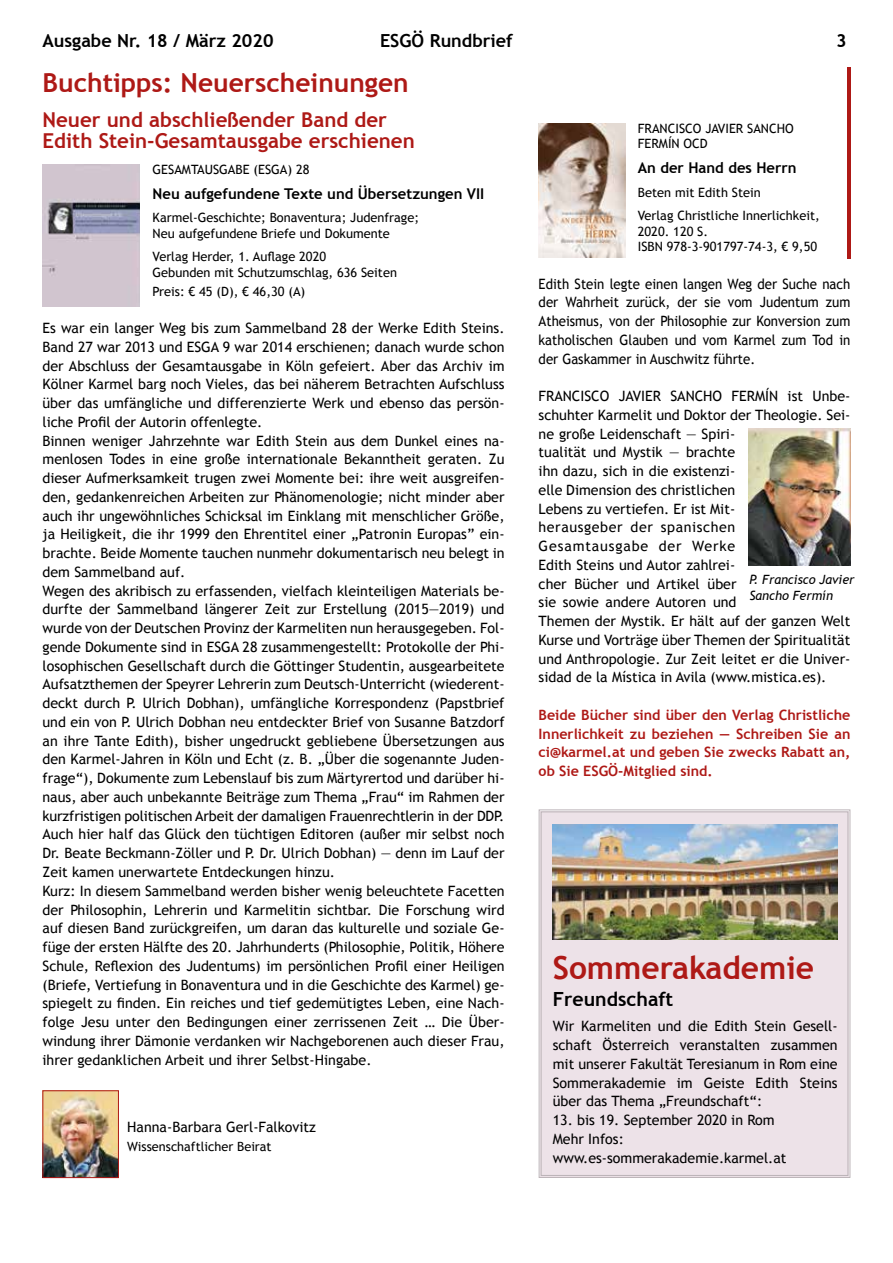
<style>
.page{position:relative;width:893px;height:1263px;background:#fff}
.page>*{position:absolute;margin:0;border:0;box-sizing:border-box;transform-origin:0 0}
.t1{font:700 31.65px "Trebuchet MS";color:#ae1916}
.t2{font:700 26.25px "Trebuchet MS";color:#ae1916}
.t3{font:700 20.55px/21px "Trebuchet MS";color:#ae1916}
.t4{font:700 19.5px "Trebuchet MS";color:#000}
.t5{font:700 18px "Trebuchet MS";color:#000}
.t6{font:700 14.85px "Trebuchet MS";color:#000}
.t7{font:14.25px/18.8px "Trebuchet MS";color:#000}
.t8{font:14.25px/18.8px "Trebuchet MS";color:#000;text-align:justify;scale:.93 1}
.t9{font:700 14.25px/18.8px "Trebuchet MS";color:#ae1916;text-align:justify}
.t10{font:12.9px/15.6px "Trebuchet MS";color:#000}
.t11{font:italic 12.75px/15.8px "Trebuchet MS";color:#000}
.t12{font:12.75px "Trebuchet MS";color:#000}
</style>
<div class="page">
<img style="left:43px;top:164px;width:97px;height:143px">
<img style="left:45px;top:1092px;width:72px;height:84px">
<div style="left:43px;top:1090px;width:76px;height:88px;border:1px solid #ae1916"></div>
<img style="left:538px;top:123px;width:87px;height:134px">
<img style="left:748px;top:428px;width:102px;height:138px">
<hr style="left:847px;top:67px;width:3px;height:191px;background:#ae1916">
<div style="left:538px;top:809px;width:313px;height:369px;background:#ede2e8"></div>
<div style="left:541px;top:811px;width:307px;height:365px;border:1px solid #bbb3b7"></div>
<img style="left:553px;top:825px;width:285px;height:115px">
<p class="t5" style="left:43px;top:30px;width:233px">Ausgabe Nr. 18 / März 2020</p>
<p class="t5" style="left:380px;top:30px;width:134px">ESGÖ Rundbrief</p>
<p class="t5" style="left:836px;top:30px;width:12px">3</p>
<h2 class="t2" style="left:43px;top:66px;width:368px">Buchtipps: Neuerscheinungen</h2>
<h3 class="t3" style="left:43px;top:109px;width:374px">Neuer und abschließender Band der<br>Edith Stein-Gesamtausgabe erschienen</h3>
<p class="t10" style="left:153px;top:162px;width:158px">GESAMTAUSGABE (ESGA) 28</p>
<p class="t6" style="left:153px;top:185px;width:333px">Neu aufgefundene Texte und Übersetzungen VII</p>
<p class="t10" style="left:153px;top:210px;width:268px">Karmel-Geschichte; Bonaventura; Judenfrage;<br>Neu aufgefundene Briefe und Dokumente</p>
<p class="t10" style="left:153px;top:249px;width:246px">Verlag Herder, 1. Auflage 2020<br>Gebunden mit Schutzumschlag, 636 Seiten</p>
<p class="t10" style="left:153px;top:283px;width:154px">Preis: € 45 (D), € 46,30 (A)</p>
<p class="t7" style="left:43px;top:319px;width:464px">Es war ein langer Weg bis zum Sammelband 28 der Werke Edith Steins.<br>Band 27 war 2013 und ESGA 9 war 2014 erschienen; danach wurde schon der Abschluss der Gesamtausgabe in Köln gefeiert. Aber das Archiv im Kölner Karmel barg noch Vieles, das bei näherem Betrachten Aufschluss über das umfängliche und differenzierte Werk und ebenso das persön&shy;liche Profil der Autorin offenlegte.<br>Binnen weniger Jahrzehnte war Edith Stein aus dem Dunkel eines na&shy;menlosen Todes in eine große internationale Bekanntheit geraten. Zu dieser Aufmerksamkeit trugen zwei Momente bei: ihre weit ausgreifen&shy;den, gedankenreichen Arbeiten zur Phänomenologie; nicht minder aber auch ihr ungewöhnliches Schicksal im Einklang mit menschlicher Größe, ja Heiligkeit, die ihr 1999 den Ehrentitel einer „Patronin Europas” ein&shy;brachte. Beide Momente tauchen nunmehr dokumentarisch neu belegt in dem Sammelband auf.<br>Wegen des akribisch zu erfassenden, vielfach kleinteiligen Materials be&shy;durfte der Sammelband längerer Zeit zur Erstellung (2015—2019) und wurde von der Deutschen Provinz der Karmeliten nun herausgegeben. Fol&shy;gende Dokumente sind in ESGA 28 zusammengestellt: Protokolle der Phi&shy;losophischen Gesellschaft durch die Göttinger Studentin, ausgearbeitete Aufsatzthemen der Speyrer Lehrerin zum Deutsch-Unterricht (wiederent&shy;deckt durch P. Ulrich Dobhan), umfängliche Korrespondenz (Papstbrief und ein von P. Ulrich Dobhan neu entdeckter Brief von Susanne Batzdorf an ihre Tante Edith), bisher ungedruckt gebliebene Übersetzungen aus den Karmel-Jahren in Köln und Echt (z. B. „Über die sogenannte Juden&shy;frage“), Dokumente zum Lebenslauf bis zum Märtyrertod und darüber hi&shy;naus, aber auch unbekannte Beiträge zum Thema „Frau“ im Rahmen der kurzfristigen politischen Arbeit der damaligen Frauenrechtlerin in der DDP.<br>Auch hier half das Glück den tüchtigen Editoren (außer mir selbst noch Dr. Beate Beckmann-Zöller und P. Dr. Ulrich Dobhan) — denn im Lauf der Zeit kamen unerwartete Entdeckungen hinzu.<br>Kurz: In diesem Sammelband werden bisher wenig beleuchtete Facetten der Philosophin, Lehrerin und Karmelitin sichtbar. Die Forschung wird auf diesen Band zurückgreifen, um daran das kulturelle und soziale Ge&shy;füge der ersten Hälfte des 20. Jahrhunderts (Philosophie, Politik, Höhere Schule, Reflexion des Judentums) im persönlichen Profil einer Heiligen (Briefe, Vertiefung in Bonaventura und in die Geschichte des Karmel) ge&shy;spiegelt zu finden. Ein reiches und tief gedemütigtes Leben, eine Nach&shy;folge Jesu unter den Bedingungen einer zerrissenen Zeit … Die Über&shy;windung ihrer Dämonie verdanken wir Nachgeborenen auch dieser Frau, ihrer gedanklichen Arbeit und ihrer Selbst-Hingabe.</p>
<p class="t7" style="left:127px;top:1118px;width:190px">Hanna-Barbara Gerl-Falkovitz</p>
<p class="t12" style="left:127px;top:1139px;width:146px">Wissenschaftlicher Beirat</p>
<p class="t10" style="left:638px;top:120px;width:157px">FRANCISCO JAVIER SANCHO<br>FERMÍN OCD</p>
<p class="t6" style="left:638px;top:159px;width:160px">An der Hand des Herrn</p>
<p class="t10" style="left:638px;top:181px;width:183px;line-height:23.2px">Beten mit Edith Stein<br>Verlag Christliche Innerlichkeit,</p>
<p class="t10" style="left:638px;top:223px;width:181px">2020. 120 S.<br>ISBN 978-3-901797-74-3, € 9,50</p>
<p class="t8" style="left:539px;top:274px;width:337px">Edith Stein legte einen langen Weg der Suche nach der Wahrheit zurück, der sie vom Judentum zum Atheismus, von der Philosophie zur Konversion zum katholischen Glauben und vom Karmel zum Tod in der Gaskammer in Auschwitz führte.</p>
<p class="t7" style="left:539px;top:387px;width:313px">FRANCISCO JAVIER SANCHO FERMÍN ist Unbe&shy;schuhter Karmelit und Doktor der Theologie. Sei&shy;ne große Leidenschaft — Spiri-<br>tualität und Mystik — brachte<br>ihn dazu, sich in die existenzi-<br>elle Dimension des christlichen<br>Lebens zu vertiefen. Er ist Mit-<br>herausgeber der spanischen<br>Gesamtausgabe der Werke<br>Edith Steins und Autor zahlrei-<br>cher Bücher und Artikel über<br>sie sowie andere Autoren und<br>Themen der Mystik. Er hält auf der ganzen Welt Kurse und Vorträge über Themen der Spiritualität und Anthropologie. Zur Zeit leitet er die Univer&shy;sidad de la Mística in Avila (www.mistica.es).</p>
<p class="t9" style="left:539px;top:705px;width:313px">Beide Bücher sind über den Verlag Christliche Innerlichkeit zu beziehen — Schreiben Sie an ci@karmel.at und geben Sie zwecks Rabatt an, ob Sie ESGÖ-Mitglied sind.</p>
<p class="t11" style="left:749px;top:572px;width:107px">P. Francisco Javier<br>Sancho Fermín</p>
<h1 class="t1" style="left:553px;top:948px;width:263px">Sommerakademie</h1>
<h3 class="t4" style="left:553px;top:987px;width:122px">Freundschaft</h3>
<p class="t7" style="left:553px;top:1017px;width:286px;text-align:justify">Wir Karmeliten und die Edith Stein Gesell&shy;schaft Österreich veranstalten zusammen mit unserer Fakultät Teresianum in Rom eine Sommerakademie im Geiste Edith Steins über das Thema „Freundschaft“:</p>
<p class="t7" style="left:553px;top:1111px;width:235px">13. bis 19. September 2020 in Rom<br>Mehr Infos: www.es-sommerakademie.karmel.at</p>
</div>
